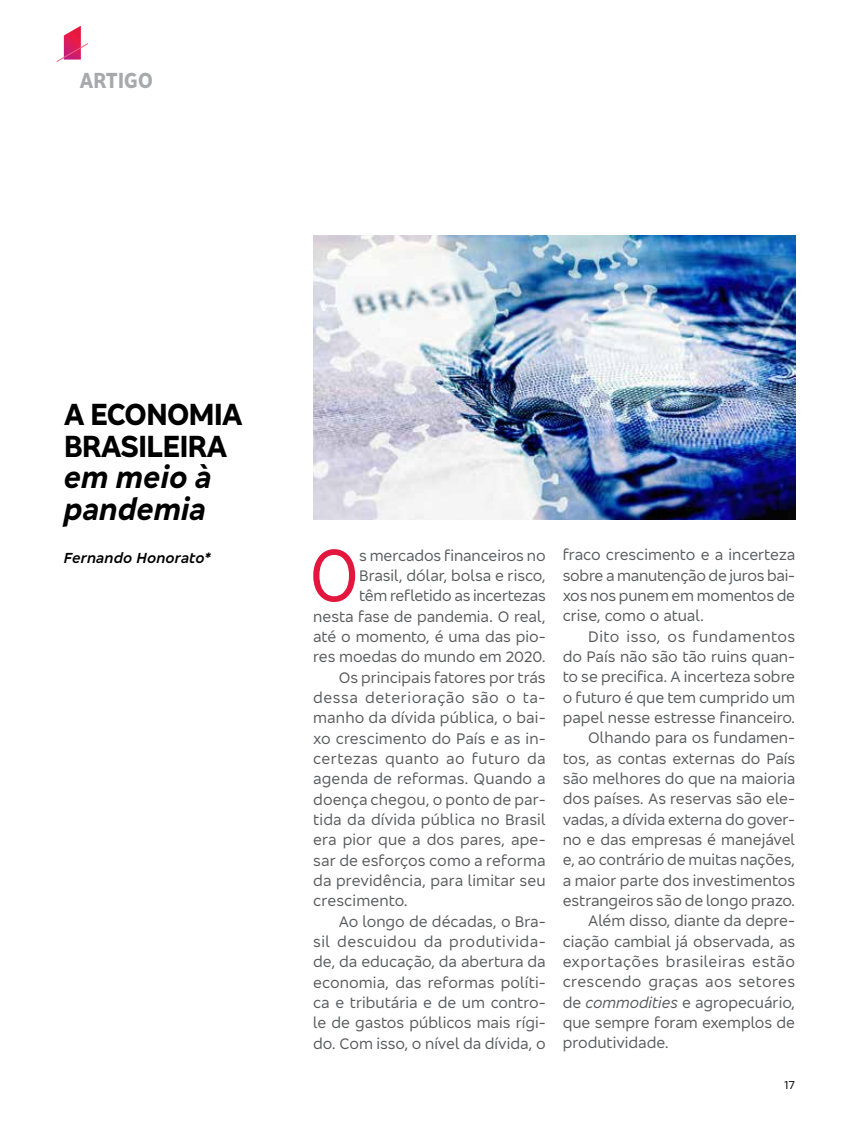
<style>
.page{position:relative;width:859px;height:1132px;background:#fff}
.page>*{position:absolute;margin:0;border:0;box-sizing:border-box;transform-origin:0 0}
.t1{font:condensed 75.9px "Bradesco Sans";color:#e3173e}
.t2{font:700 31.5px/31.5px "Bradesco Sans";letter-spacing:-.04em;color:#000;scale:.95 1}
.t3{font:italic 700 31.5px/31.5px "Bradesco Sans";color:#000;scale:.95 1}
.t4{font:700 condensed 22.5px "Bradesco Sans";letter-spacing:-.02em;color:#a7a9ac}
.t5{font:15.75px/20.2px "Bradesco Sans";color:#58595b;text-align:justify}
.t6{font:15.75px "Bradesco Sans";letter-spacing:.03em;color:#58595b}
.t7{font:15.75px "Bradesco Sans";letter-spacing:.035em;color:#58595b}
.t8{font:15.75px "Bradesco Sans";letter-spacing:.025em;color:#58595b}
.t9{font:italic 600 15px "Bradesco Sans";letter-spacing:.01em;color:#000}
.t10{font:12px "Bradesco Sans";color:#000}
.s1{font-style:italic}
</style>
<div class="page">
<svg style="left:56px;top:26px;width:33px;height:36px"></svg>
<img style="left:313px;top:235px;width:482px;height:284px">
<h3 class="t4" style="left:79px;top:65px;width:75px">ARTIGO</h3>
<h2 class="t2" style="left:64px;top:397px;width:190px">A ECONOMIA<br>BRASILEIRA</h2>
<h2 class="t3" style="left:64px;top:460px;width:157px">em meio à pandemia</h2>
<p class="t9" style="left:64px;top:547px;width:149px">Fernando Honorato*</p>
<h1 class="t1" style="left:309px;top:526px;width:51px">O</h1>
<p class="t5" style="left:359px;top:544px;width:188px">s mercados financeiros no</p>
<p class="t5" style="left:359px;top:564px;width:188px">Brasil, dólar, bolsa e risco,</p>
<p class="t5" style="left:359px;top:585px;width:188px">têm refletido as incertezas</p>
<p class="t5" style="left:313px;top:605px;width:234px">nesta fase de pandemia. O real,</p>
<p class="t5" style="left:313px;top:625px;width:234px">até o momento, é uma das pio-</p>
<p class="t5" style="left:313px;top:646px;width:234px">res moedas do mundo em 2020.</p>
<p class="t5" style="left:339px;top:666px;width:208px">Os principais fatores por trás</p>
<p class="t7" style="left:313px;top:687px;width:234px">dessa deterioração são o ta-</p>
<p class="t5" style="left:313px;top:707px;width:234px">manho da dívida pública, o bai-</p>
<p class="t5" style="left:313px;top:727px;width:234px">xo crescimento do País e as in-</p>
<p class="t6" style="left:313px;top:748px;width:234px">certezas quanto ao futuro da</p>
<p class="t5" style="left:313px;top:767px;width:234px">agenda de reformas. Quando a</p>
<p class="t5" style="left:313px;top:788px;width:234px">doença chegou, o ponto de par-</p>
<p class="t5" style="left:313px;top:808px;width:234px">tida da dívida pública no Brasil</p>
<p class="t5" style="left:313px;top:828px;width:234px">era pior que a dos pares, ape-</p>
<p class="t5" style="left:313px;top:849px;width:234px">sar de esforços como a reforma</p>
<p class="t5" style="left:313px;top:869px;width:234px">da previdência, para limitar seu</p>
<p class="t5" style="left:313px;top:889px;width:96px">crescimento.</p>
<p class="t5" style="left:339px;top:910px;width:208px">Ao longo de décadas, o Bra-</p>
<p class="t6" style="left:313px;top:931px;width:234px">sil descuidou da produtivida-</p>
<p class="t5" style="left:313px;top:950px;width:234px">de, da educação, da abertura da</p>
<p class="t5" style="left:313px;top:971px;width:234px">economia, das reformas políti-</p>
<p class="t5" style="left:313px;top:991px;width:234px">ca e tributária e de um contro-</p>
<p class="t5" style="left:313px;top:1011px;width:234px">le de gastos públicos mais rígi-</p>
<p class="t5" style="left:313px;top:1032px;width:234px">do. Com isso, o nível da dívida, o</p>
<p class="t5" style="left:563px;top:544px;width:234px">fraco crescimento e a incerteza sobre a manutenção de juros bai&shy;xos nos punem em momentos de crise, como o atual.</p>
<p class="t6" style="left:588px;top:626px;width:208px">Dito isso, os fundamentos</p>
<p class="t5" style="left:563px;top:645px;width:234px">do País não são tão ruins quan-</p>
<p class="t5" style="left:563px;top:666px;width:234px">to se precifica. A incerteza sobre</p>
<p class="t5" style="left:563px;top:686px;width:234px">o futuro é que tem cumprido um</p>
<p class="t5" style="left:563px;top:706px;width:234px">papel nesse estresse financeiro.</p>
<p class="t5" style="left:588px;top:727px;width:208px">Olhando para os fundamen-</p>
<p class="t5" style="left:563px;top:747px;width:234px">tos, as contas externas do País</p>
<p class="t5" style="left:563px;top:767px;width:234px">são melhores do que na maioria</p>
<p class="t5" style="left:563px;top:788px;width:234px">dos países. As reservas são ele-</p>
<p class="t5" style="left:563px;top:808px;width:234px">vadas, a dívida externa do gover-</p>
<p class="t5" style="left:563px;top:828px;width:234px">no e das empresas é manejável</p>
<p class="t5" style="left:563px;top:849px;width:234px">e, ao contrário de muitas nações,</p>
<p class="t5" style="left:563px;top:869px;width:234px">a maior parte dos investimentos</p>
<p class="t5" style="left:563px;top:889px;width:234px">estrangeiros são de longo prazo.</p>
<p class="t5" style="left:588px;top:910px;width:208px">Além disso, diante da depre-</p>
<p class="t5" style="left:563px;top:930px;width:234px">ciação cambial já observada, as</p>
<p class="t7" style="left:563px;top:951px;width:234px">exportações brasileiras estão</p>
<p class="t8" style="left:563px;top:971px;width:234px">crescendo graças aos setores</p>
<p class="t5" style="left:563px;top:991px;width:234px">de <span class="s1">commodities</span> e agropecuário,</p>
<p class="t5" style="left:563px;top:1011px;width:234px">que sempre foram exemplos de</p>
<p class="t5" style="left:563px;top:1031px;width:108px">produtividade.</p>
<p class="t10" style="left:784px;top:1076px;width:13px">17</p>
</div>
